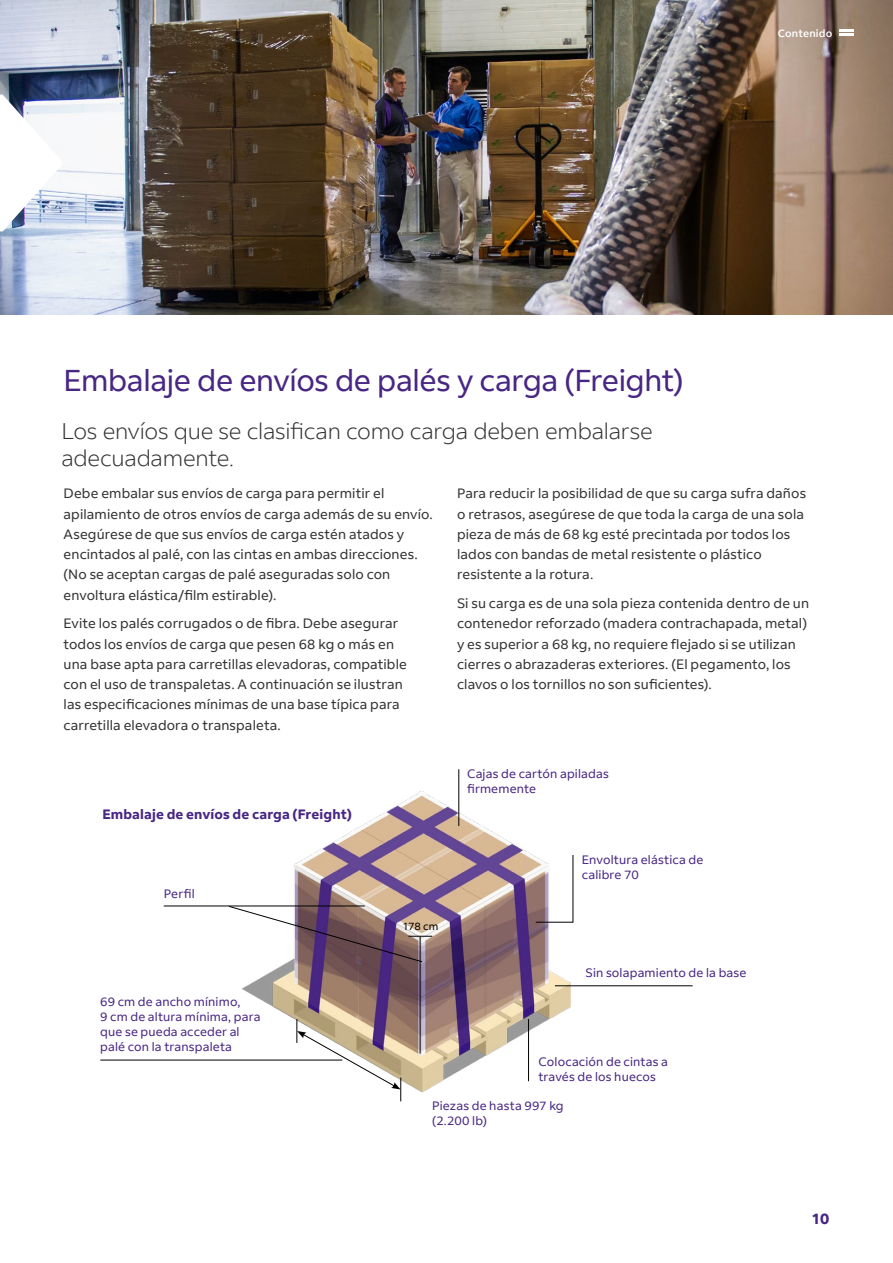
<style>
.page{position:relative;width:893px;height:1263px;background:#fff}
.page>*{position:absolute;margin:0;border:0;box-sizing:border-box;transform-origin:0 0}
.t1{font:30px "Fed Ex Sans";letter-spacing:-.01em;color:#482683}
.t2{font:300 22.5px/27px "Fed Ex Sans";letter-spacing:-.01em;color:#333}
.t3{font:700 15px "Fed Ex Sans";color:#482683}
.t4{font:13.5px/20.2px "Fed Ex Sans";letter-spacing:.01em;color:#333}
.t5{font:700 13.5px "Fed Ex Sans";letter-spacing:.015em;color:#482683}
.t6{font:12.15px/15px "Fed Ex Sans";letter-spacing:.015em;color:#482683}
.t7{font:500 10.5px "Fed Ex Sans";letter-spacing:.02em;color:#fff}
.t8{font:10.5px "Fed Ex Sans";color:#000}
</style>
<div class="page">
<img style="left:0;top:0;width:893px;height:315px">
<svg style="left:0;top:95px;width:64px;height:136px"></svg>
<img style="left:239px;top:788px;width:339px;height:309px">
<hr style="left:459px;top:769px;width:1px;height:57px;background:#000">
<hr style="left:555px;top:985px;width:138px;height:1px;background:#000">
<hr style="left:528px;top:1019px;width:1px;height:62px;background:#000">
<hr style="left:100px;top:1060px;width:242px;height:1px;background:#000">
<hr style="left:536px;top:922px;width:37px;height:1px;background:#000">
<hr style="left:573px;top:855px;width:1px;height:67px;background:#000">
<svg style="left:297px;top:1019px;width:104px;height:82px"></svg>
<hr style="left:420px;top:936px;width:1px;height:117px;background:#000">
<hr style="left:164px;top:906px;width:201px;height:1px;background:#000">
<svg style="left:228px;top:906px;width:204px;height:56px"></svg>
<svg style="left:838px;top:30px;width:15px;height:6px"></svg>
<p class="t7" style="left:778px;top:27px;width:56px">Contenido</p>
<h1 class="t1" style="left:64px;top:363px;width:621px">Embalaje de envíos de palés y carga (Freight)</h1>
<h2 class="t2" style="left:61px;top:417px;width:593px">Los envíos que se clasifican como carga deben embalarse adecuadamente.</h2>
<p class="t4" style="left:64px;top:484px;width:371px">Debe embalar sus envíos de carga para permitir el apilamiento de otros envíos de carga además de su envío.<br>Asegúrese de que sus envíos de carga estén atados y encintados al palé, con las cintas en ambas direcciones. (No se aceptan cargas de palé aseguradas solo con envoltura elástica/film estirable).</p>
<p class="t4" style="left:64px;top:614px;width:345px">Evite los palés corrugados o de fibra. Debe asegurar todos los envíos de carga que pesen 68 kg o más en una base apta para carretillas elevadoras, compatible con el uso de transpaletas. A continuación se ilustran las especificaciones mínimas de una base típica para carretilla elevadora o transpaleta.</p>
<p class="t5" style="left:102px;top:806px;width:251px">Embalaje de envíos de carga (Freight)</p>
<p class="t6" style="left:164px;top:886px;width:32px">Perfil</p>
<p class="t6" style="left:100px;top:994px;width:162px">69 cm de ancho mínimo,<br>9 cm de altura mínima, para que se pueda acceder al palé con la transpaleta</p>
<p class="t8" style="left:402px;top:920px;width:38px">178 cm</p>
<p class="t4" style="left:457px;top:484px;width:351px">Para reducir la posibilidad de que su carga sufra daños o retrasos, asegúrese de que toda la carga de una sola pieza de más de 68 kg esté precintada por todos los lados con bandas de metal resistente o plástico resistente a la rotura.</p>
<p class="t4" style="left:457px;top:593px;width:354px">Si su carga es de una sola pieza contenida dentro de un contenedor reforzado (madera contrachapada, metal) y es superior a 68 kg, no requiere flejado si se utilizan cierres o abrazaderas exteriores. (El pegamento, los clavos o los tornillos no son suficientes).</p>
<p class="t6" style="left:467px;top:766px;width:143px">Cajas de cartón apiladas firmemente</p>
<p class="t6" style="left:582px;top:852px;width:123px">Envoltura elástica de calibre 70</p>
<p class="t6" style="left:585px;top:966px;width:162px">Sin solapamiento de la base</p>
<p class="t6" style="left:538px;top:1054px;width:131px">Colocación de cintas a través de los huecos</p>
<p class="t6" style="left:432px;top:1099px;width:133px">Piezas de hasta 997 kg (2.200 lb)</p>
<p class="t3" style="left:811px;top:1210px;width:19px">10</p>
</div>
